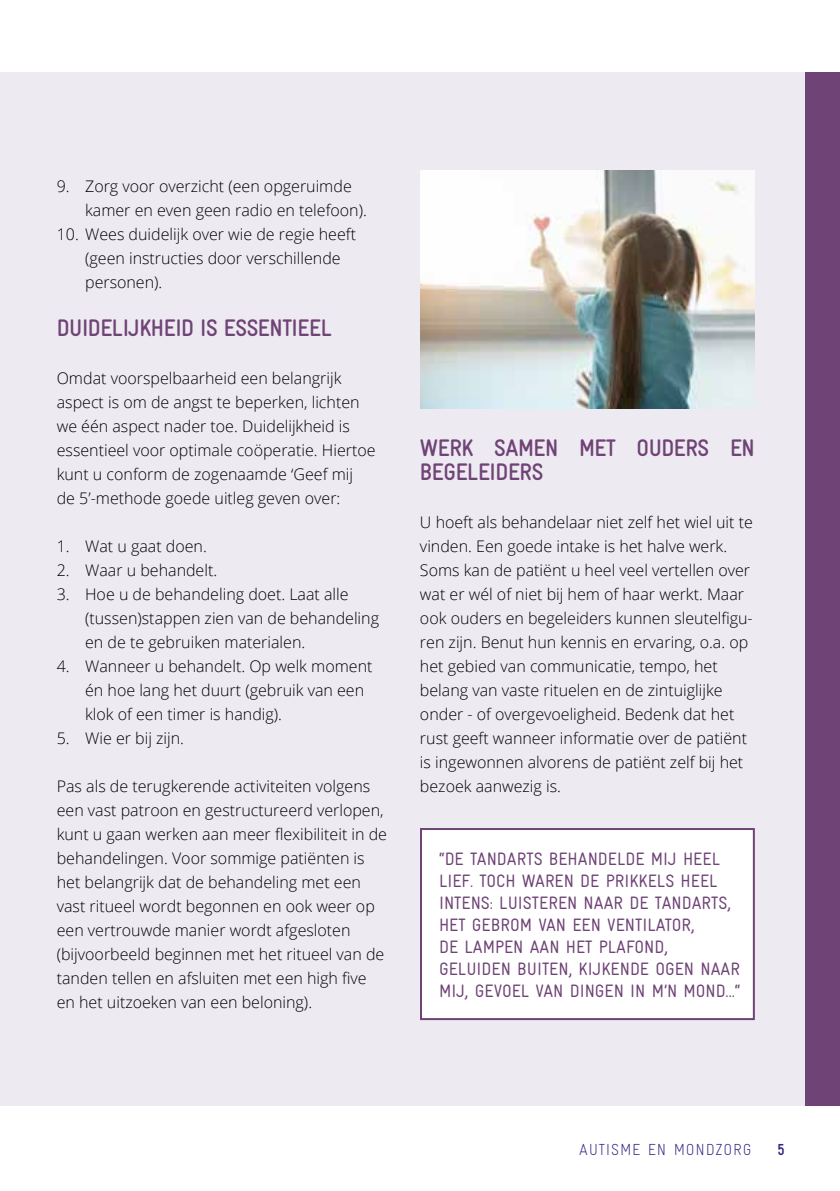
<style>
.page{position:relative;width:840px;height:1191px;background:#fff}
.page>*{position:absolute;margin:0;border:0;box-sizing:border-box;transform-origin:0 0}
.t1{font:700 24px/24px "Gravur Condensed";letter-spacing:-.02em;color:#6f4376}
.t2{font:18px/22px "Gravur Condensed";color:#6f4376}
.t3{font:300 16px/24px "Open Sans";color:#000}
.t4{font:300 16px "Gravur Condensed";letter-spacing:.05em;color:#312783}
.t5{font:700 16px "Gravur Condensed";color:#312783}
</style>
<div class="page">
<div style="left:0;top:72px;width:839px;height:1034px;background:#eeeaf1"></div>
<div style="left:805px;top:72px;width:34px;height:1034px;background:#6f4376"></div>
<img style="left:420px;top:170px;width:334px;height:238px">
<div style="left:421px;top:829px;width:332px;height:190px;background:#fff"></div>
<div style="left:420px;top:828px;width:334px;height:192px;border:2px solid #6f4376"></div>
<p class="t3" style="left:85px;top:174px;width:283px;text-indent:-28px">9. Zorg voor overzicht (een opgeruimde kamer en even geen radio en telefoon).</p>
<p class="t3" style="left:85px;top:222px;width:272px;text-indent:-28px">10. Wees duidelijk over wie de regie heeft (geen instructies door verschillende personen).</p>
<h1 class="t1" style="left:57px;top:316px;width:276px">DUIDELIJKHEID IS ESSENTIEEL</h1>
<p class="t3" style="left:57px;top:366px;width:320px">Omdat voorspelbaarheid een belangrijk aspect is om de angst te beperken, lichten we één aspect nader toe. Duidelijkheid is essentieel voor optimale coöperatie. Hiertoe kunt u conform de zogenaamde ‘Geef mij<br>de 5’-methode goede uitleg geven over:</p>
<p class="t3" style="left:57px;top:534px;width:151px">1. Wat u gaat doen.</p>
<p class="t3" style="left:57px;top:558px;width:162px">2. Waar u behandelt.</p>
<p class="t3" style="left:85px;top:582px;width:295px;text-indent:-28px">3. Hoe u de behandeling doet. Laat alle (tussen)stappen zien van de behandeling en de te gebruiken materialen.</p>
<p class="t3" style="left:85px;top:654px;width:289px;text-indent:-28px">4. Wanneer u behandelt. Op welk moment én hoe lang het duurt (gebruik van een klok of een timer is handig).</p>
<p class="t3" style="left:57px;top:726px;width:129px">5. Wie er bij zijn.</p>
<p class="t3" style="left:57px;top:774px;width:331px">Pas als de terugkerende activiteiten volgens een vast patroon en gestructureerd verlopen, kunt u gaan werken aan meer flexibiliteit in de behandelingen. Voor sommige patiënten is het belangrijk dat de behandeling met een vast ritueel wordt begonnen en ook weer op een vertrouwde manier wordt afgesloten (bijvoorbeeld beginnen met het ritueel van de tanden tellen en afsluiten met een high five en het uitzoeken van een beloning).</p>
<h1 class="t1" style="left:420px;top:436px;width:336px">WERK SAMEN MET OUDERS EN<br>BEGELEIDERS</h1>
<p class="t3" style="left:420px;top:510px;width:334px">U hoeft als behandelaar niet zelf het wiel uit te vinden. Een goede intake is het halve werk.<br>Soms kan de patiënt u heel veel vertellen over wat er wél of niet bij hem of haar werkt. Maar ook ouders en begeleiders kunnen sleutelfigu&shy;ren zijn. Benut hun kennis en ervaring, o.a. op het gebied van communicatie, tempo, het belang van vaste rituelen en de zintuiglijke onder - of overgevoeligheid. Bedenk dat het rust geeft wanneer informatie over de patiënt is ingewonnen alvorens de patiënt zelf bij het bezoek aanwezig is.</p>
<p class="t2" style="left:439px;top:848px;width:303px">“DE TANDARTS BEHANDELDE MIJ HEEL LIEF. TOCH WAREN DE PRIKKELS HEEL INTENS: LUISTEREN NAAR DE TANDARTS, HET GEBROM VAN EEN VENTILATOR,<br>DE LAMPEN AAN HET PLAFOND, GELUIDEN BUITEN, KIJKENDE OGEN NAAR MIJ, GEVOEL VAN DINGEN IN M’N MOND…“</p>
<p class="t4" style="left:579px;top:1140px;width:174px">AUTISME EN MONDZORG</p>
<p class="t5" style="left:777px;top:1140px;width:9px">5</p>
</div>
